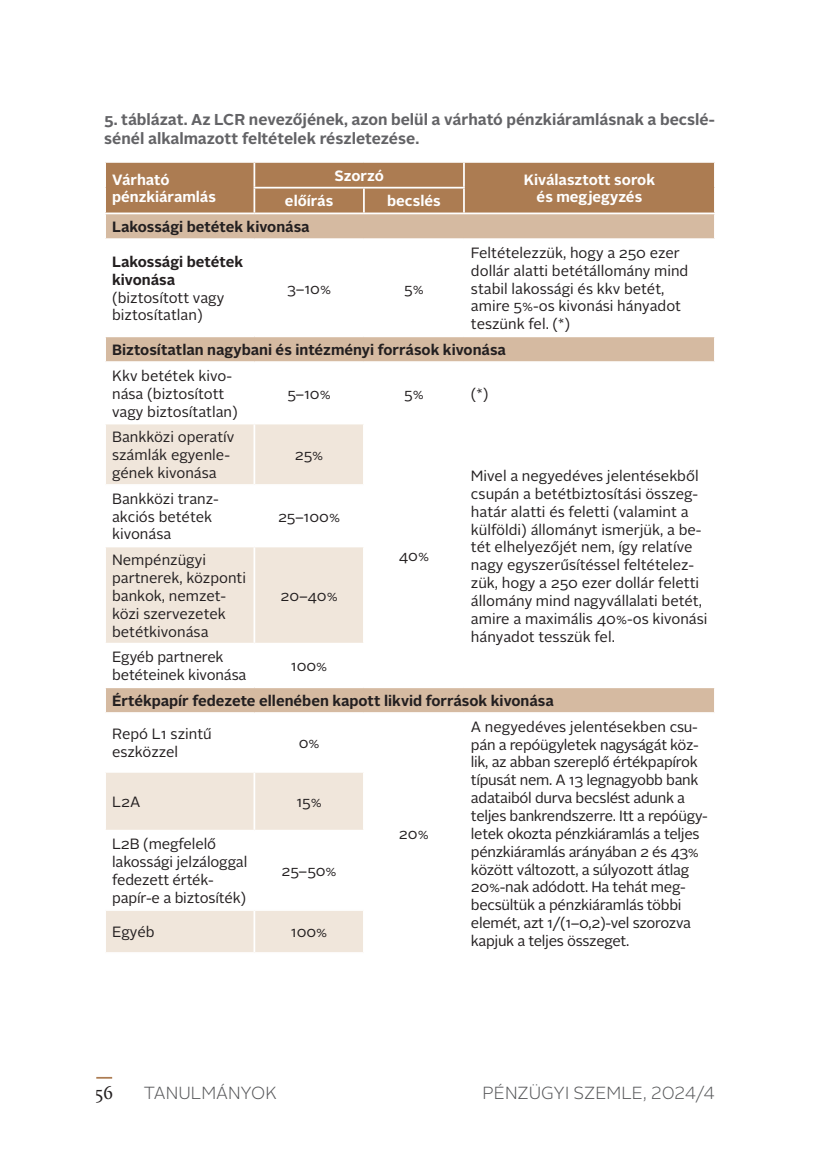
<style>
.page{position:relative;width:819px;height:1166px;background:#fff}
.page>*{position:absolute;margin:0;border:0;box-sizing:border-box;transform-origin:0 0}
.t1{font:19.25px "Calluna";color:#231f20}
.t2{font:300 17.5px "Alright Sans";color:#57585a}
.t3{font:700 15.75px/18.9px "Alright Sans";color:#636366}
.t4{font:14.88px/17.8px "Alright Sans";letter-spacing:-.005em;color:#231f20}
.t5{font:700 14.88px/17.8px "Alright Sans";color:#231f20}
.t6{font:700 14.88px/17.8px "Alright Sans";color:#fff}
</style>
<div class="page">
<svg style="left:96px;top:1077px;width:16px;height:1px"></svg>
<svg style="left:106px;top:337px;width:608px;height:375px"></svg>
<svg style="left:106px;top:424px;width:258px;height:528px;fill:#f0e6db"></svg>
<hr style="left:104px;top:361px;width:150px;height:2px;background:#fff">
<hr style="left:254px;top:361px;width:110px;height:2px;background:#fff">
<hr style="left:253px;top:363px;width:2px;height:60px;background:#fff">
<hr style="left:364px;top:361px;width:100px;height:2px;background:#fff">
<hr style="left:363px;top:363px;width:2px;height:60px;background:#fff">
<hr style="left:464px;top:361px;width:251px;height:2px;background:#fff">
<hr style="left:463px;top:363px;width:2px;height:60px;background:#fff">
<hr style="left:104px;top:423px;width:150px;height:1px;background:#fff">
<hr style="left:254px;top:423px;width:110px;height:1px;background:#fff">
<hr style="left:253px;top:424px;width:2px;height:60px;background:#fff">
<hr style="left:364px;top:423px;width:100px;height:1px;background:#fff">
<hr style="left:363px;top:424px;width:2px;height:60px;background:#fff">
<hr style="left:464px;top:423px;width:251px;height:1px;background:#fff">
<hr style="left:463px;top:424px;width:2px;height:61px;background:#fff">
<hr style="left:104px;top:484px;width:150px;height:2px;background:#fff">
<hr style="left:254px;top:484px;width:111px;height:2px;background:#fff">
<hr style="left:253px;top:486px;width:2px;height:60px;background:#fff">
<hr style="left:363px;top:486px;width:2px;height:60px;background:#fff">
<hr style="left:463px;top:485px;width:2px;height:61px;background:#fff">
<hr style="left:104px;top:546px;width:150px;height:1px;background:#fff">
<hr style="left:254px;top:546px;width:111px;height:1px;background:#fff">
<hr style="left:253px;top:547px;width:2px;height:96px;background:#fff">
<hr style="left:363px;top:547px;width:2px;height:96px;background:#fff">
<hr style="left:463px;top:546px;width:2px;height:98px;background:#fff">
<hr style="left:104px;top:643px;width:150px;height:1px;background:#fff">
<hr style="left:254px;top:643px;width:111px;height:1px;background:#fff">
<hr style="left:253px;top:644px;width:2px;height:42px;background:#fff">
<hr style="left:363px;top:644px;width:2px;height:42px;background:#fff">
<hr style="left:463px;top:644px;width:2px;height:42px;background:#fff">
<hr style="left:104px;top:686px;width:150px;height:2px;background:#fff">
<hr style="left:254px;top:686px;width:110px;height:2px;background:#fff">
<hr style="left:364px;top:686px;width:100px;height:2px;background:#fff">
<hr style="left:464px;top:686px;width:251px;height:2px;background:#fff">
<hr style="left:104px;top:712px;width:150px;height:2px;background:#fff">
<hr style="left:254px;top:712px;width:110px;height:2px;background:#fff">
<hr style="left:253px;top:714px;width:2px;height:57px;background:#fff">
<hr style="left:363px;top:714px;width:2px;height:57px;background:#fff">
<hr style="left:104px;top:771px;width:150px;height:2px;background:#fff">
<hr style="left:254px;top:771px;width:111px;height:2px;background:#fff">
<hr style="left:253px;top:773px;width:2px;height:57px;background:#fff">
<hr style="left:363px;top:773px;width:2px;height:57px;background:#fff">
<hr style="left:104px;top:830px;width:150px;height:1px;background:#fff">
<hr style="left:254px;top:830px;width:111px;height:1px;background:#fff">
<hr style="left:253px;top:831px;width:2px;height:78px;background:#fff">
<hr style="left:363px;top:831px;width:2px;height:78px;background:#fff">
<hr style="left:104px;top:909px;width:150px;height:2px;background:#fff">
<hr style="left:254px;top:909px;width:111px;height:2px;background:#fff">
<hr style="left:253px;top:911px;width:2px;height:41px;background:#fff">
<hr style="left:363px;top:911px;width:2px;height:41px;background:#fff">
<svg style="left:105px;top:162px;width:610px;height:76px;background:#bc9471"></svg>
<hr style="left:464px;top:212px;width:251px;height:2px;background:#fff">
<p class="t3" style="left:104px;top:110px;width:612px">5. táblázat. Az LCR nevezőjének, azon belül a várható pénzkiáramlásnak a becslé&shy;sénél alkalmazott feltételek részletezése.</p>
<p class="t6" style="left:112px;top:171px;width:105px">Várható pénzkiáramlás</p>
<p class="t6" style="left:334px;top:167px;width:51px">Szorzó</p>
<p class="t6" style="left:524px;top:171px;width:133px">Kiválasztott sorok</p>
<p class="t6" style="left:285px;top:192px;width:50px">előírás</p>
<p class="t6" style="left:387px;top:192px;width:55px">becslés</p>
<p class="t6" style="left:536px;top:188px;width:107px">és megjegyzés</p>
<p class="t5" style="left:112px;top:218px;width:199px">Lakossági betétek kivonása</p>
<p class="t5" style="left:112px;top:253px;width:132px">Lakossági betétek kivonása</p>
<p class="t4" style="left:112px;top:289px;width:114px">(biztosított vagy biztosítatlan)</p>
<p class="t4" style="left:471px;top:244px;width:219px">Feltételezzük, hogy a 250 ezer dollár alatti betétállomány mind stabil lakossági és kkv betét, amire 5%-os kivonási hányadot teszünk fel. (*)</p>
<p class="t5" style="left:112px;top:341px;width:395px">Biztosítatlan nagybani és intézményi források kivonása</p>
<p class="t4" style="left:112px;top:367px;width:127px">Kkv betétek kivo&shy;nása (biztosított vagy biztosítatlan)</p>
<p class="t4" style="left:287px;top:280px;width:46px">3–10%</p>
<p class="t4" style="left:404px;top:280px;width:21px">5%</p>
<p class="t4" style="left:287px;top:385px;width:45px">5–10%</p>
<p class="t4" style="left:404px;top:385px;width:21px">5%</p>
<p class="t4" style="left:471px;top:385px;width:19px">(*)</p>
<p class="t4" style="left:112px;top:428px;width:124px">Bankközi operatív számlák egyenle&shy;gének kivonása</p>
<p class="t4" style="left:112px;top:490px;width:107px">Bankközi tranz&shy;akciós betétek kivonása</p>
<p class="t4" style="left:112px;top:551px;width:135px">Nempénzügyi partnerek, központi bankok, nemzet&shy;közi szervezetek betétkivonása</p>
<p class="t4" style="left:295px;top:446px;width:30px">25%</p>
<p class="t4" style="left:278px;top:508px;width:64px">25–100%</p>
<p class="t4" style="left:280px;top:587px;width:59px">20–40%</p>
<p class="t4" style="left:398px;top:547px;width:32px">40%</p>
<p class="t4" style="left:471px;top:467px;width:238px">Mivel a negyedéves jelentésekből csupán a betétbiztosítási összeg&shy;határ alatti és feletti (valamint a külföldi) állományt ismerjük, a be&shy;tét elhelyezőjét nem, így relatíve nagy egyszerűsítéssel feltételez&shy;zük, hogy a 250 ezer dollár feletti állomány mind nagyvállalati betét, amire a maximális 40%-os kivonási hányadot tesszük fel.</p>
<p class="t4" style="left:112px;top:648px;width:136px">Egyéb partnerek betéteinek kivonása</p>
<p class="t4" style="left:291px;top:657px;width:38px">100%</p>
<p class="t5" style="left:112px;top:692px;width:443px">Értékpapír fedezete ellenében kapott likvid források kivonása</p>
<p class="t4" style="left:112px;top:725px;width:101px">Repó L1 szintű eszközzel</p>
<p class="t4" style="left:298px;top:734px;width:22px">0%</p>
<p class="t4" style="left:471px;top:718px;width:238px">A negyedéves jelentésekben csu&shy;pán a repóügyletek nagyságát köz&shy;lik, az abban szereplő értékpapírok típusát nem. A 13 legnagyobb bank adataiból durva becslést adunk a teljes bankrendszerre. Itt a repóügy&shy;letek okozta pénzkiáramlás a teljes pénzkiáramlás arányában 2 és 43% között változott, a súlyozott átlag 20%-nak adódott. Ha tehát meg&shy;becsültük a pénzkiáramlás többi elemét, azt 1/(1–0,2)-vel szorozva kapjuk a teljes összeget.</p>
<p class="t4" style="left:112px;top:793px;width:30px">L2A</p>
<p class="t4" style="left:296px;top:793px;width:27px">15%</p>
<p class="t4" style="left:112px;top:835px;width:137px">L2B (megfelelő lakossági jelzáloggal fedezett érték&shy;papír-e a biztosíték)</p>
<p class="t4" style="left:399px;top:825px;width:31px">20%</p>
<p class="t4" style="left:281px;top:862px;width:57px">25–50%</p>
<p class="t4" style="left:112px;top:923px;width:44px">Egyéb</p>
<p class="t4" style="left:291px;top:923px;width:38px">100%</p>
<p class="t1" style="left:95px;top:1081px;width:19px">56</p>
<p class="t2" style="left:144px;top:1081px;width:135px">TANULMÁNYOK</p>
<p class="t2" style="left:482px;top:1081px;width:234px">PÉNZÜGYI SZEMLE, 2024/4</p>
</div>
